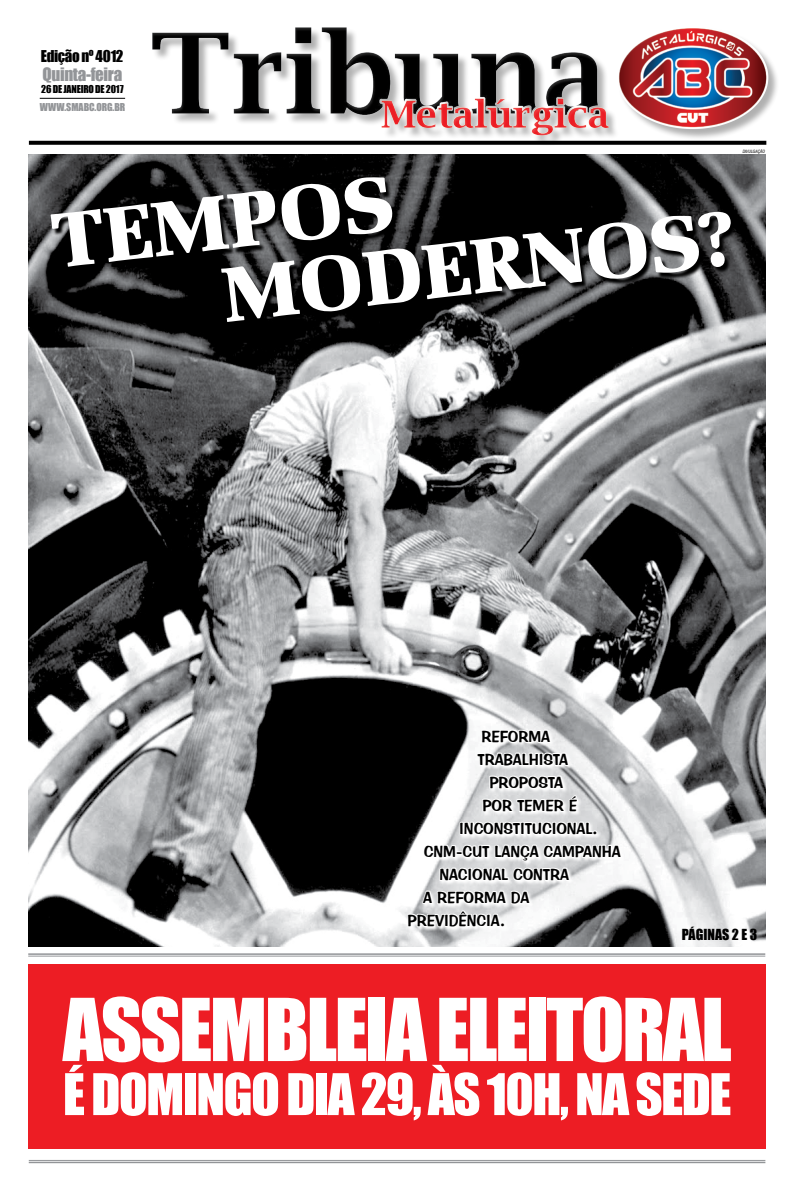
<style>
.page{position:relative;width:794px;height:1191px;background:#fff}
.page>*{position:absolute;margin:0;border:0;box-sizing:border-box;transform-origin:0 0}
.t1{font:80px "Impact";letter-spacing:-.03em;color:#fff}
.t2{font:80px/75.3px "URW Latino T Blac";color:#fff}
.t3{font:53px "Impact";letter-spacing:-.03em;color:#fff}
.t4{font:17px "Impact";color:#939598}
.t5{font:16px "Impress BT";letter-spacing:-.01em;color:#000}
.t6{font:15px "Impact";letter-spacing:-.025em;color:#000}
.t7{font:14px "Impact";color:#000}
.t8{font:10px "Impact";letter-spacing:-.015em;color:#000}
.t9{font:10px "Impact";letter-spacing:-.01em;color:#939598}
.t10{font:italic condensed 4.4px "Swiss 721 BT";color:#000}
</style>
<div class="page">
<div style="left:138px;top:4px;width:655px;height:138px;background:#fff;opacity:.16"></div>
<svg style="left:29px;top:141px;width:737px;height:4px;background:#0e0e0e"></svg>
<hr style="left:40px;top:98px;width:85px;height:1px;background:#000">
<img style="left:28px;top:154px;width:737px;height:792px">
<svg style="left:406px;top:670px;width:216px;height:286px"></svg>
<svg style="left:52px;top:179px;width:685px;height:150px;background:#181919"></svg>
<hr style="left:28px;top:953px;width:737px;height:2px;background:#939598">
<hr style="left:28px;top:956px;width:737px;height:1px;background:#939598">
<hr style="left:29px;top:1161px;width:736px;height:2px;background:#939598">
<hr style="left:29px;top:1160px;width:736px;height:1px;background:#939598">
<div style="left:29px;top:964px;width:736px;height:184px;background:#ed1d24"></div>
<p class="t6" style="left:41px;top:45px;width:84px">EDIÇÃO Nº 4012</p>
<p class="t9" style="left:40px;top:99px;width:87px">WWW.SMABC.ORG.BR</p>
<p class="t4" style="left:43px;top:61px;width:81px">QUINTA-FEIRA</p>
<p class="t8" style="left:41px;top:82px;width:84px">26 DE JANEIRO DE 2017</p>
<p class="t10" style="left:742px;top:148px;width:24px">DIVULGAÇÃO</p>
<h1 class="t2" style="left:209px;top:186px;width:514px;text-indent:-163px;rotate:-7deg">tempos modernos?</h1>
<p class="t5" style="left:481px;top:726px;width:70px">REFORMA</p>
<p class="t5" style="left:477px;top:749px;width:92px">TRABALHISTA</p>
<p class="t5" style="left:489px;top:772px;width:75px">PROPOSTA</p>
<p class="t5" style="left:482px;top:795px;width:96px">POR TEMER É</p>
<p class="t5" style="left:459px;top:818px;width:140px">INCONSTITUCIONAL.</p>
<p class="t5" style="left:424px;top:841px;width:12px">CNM</p>
<p class="t5" style="left:456px;top:841px;width:17px">-CUT</p>
<p class="t5" style="left:494px;top:841px;width:128px">LANÇA CAMPANHA</p>
<p class="t5" style="left:439px;top:864px;width:131px">NACIONAL CONTRA</p>
<p class="t5" style="left:423px;top:887px;width:108px">A REFORMA DA</p>
<p class="t5" style="left:408px;top:910px;width:99px">PREVIDÊNCIA.</p>
<p class="t7" style="left:682px;top:924px;width:77px">PÁGINAS 2 E 3</p>
<h1 class="t1" style="left:63px;top:967px;width:670px">ASSEMBLEIA ELEITORAL</h1>
<h2 class="t3" style="left:63px;top:1053px;width:670px">É DOMINGO DIA 29, ÀS 10H, NA SEDE</h2>
</div>
